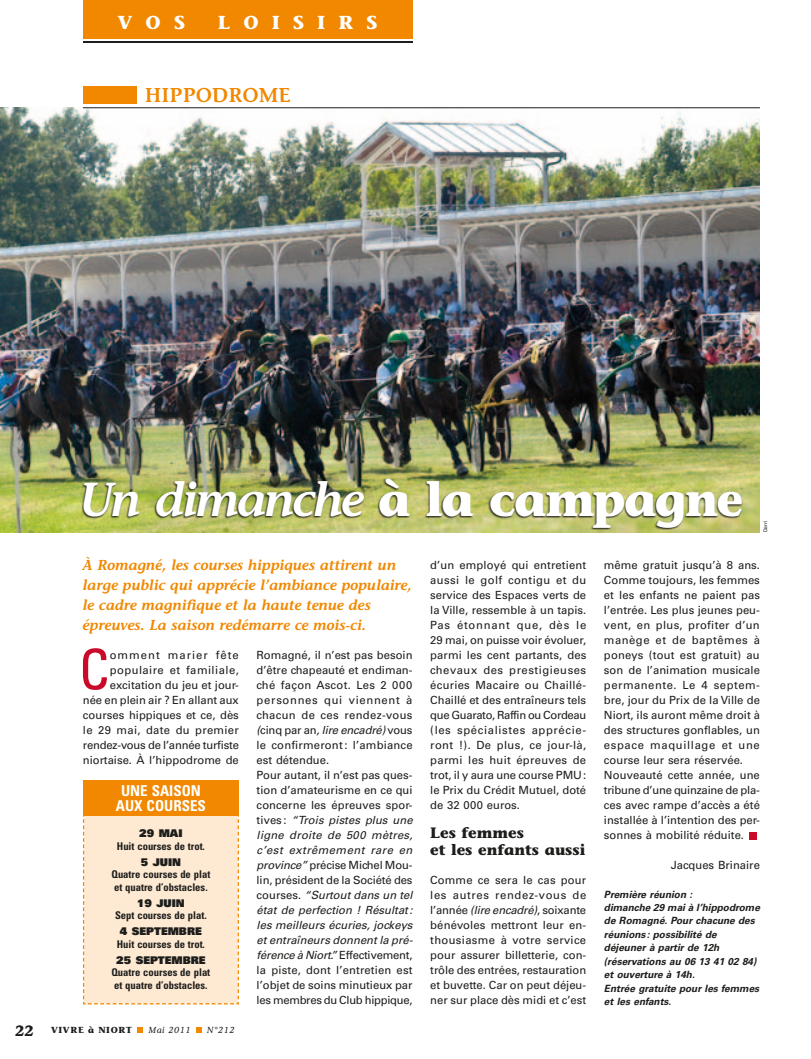
<style>
.page{position:relative;width:811px;height:1059px;background:#fff}
.page>*{position:absolute;margin:0;border:0;box-sizing:border-box;transform-origin:0 0}
.t1{font:condensed 55.5px "Univers";color:#ca0a28}
.t2{font:700 47.5px "Stone Informal";letter-spacing:-.04em;color:#fff}
.t3{font:600 20px "Stone Informal";color:#f18800}
.t4{font:700 18.75px "Stone Informal";letter-spacing:.7em;color:#fff}
.t5{font:700 15px/17.5px "Stone Informal";color:#1d1d1b}
.t6{font:700 condensed 15px/15px "Univers";letter-spacing:.11em;color:#fff}
.t7{font:italic 600 14.38px/20px "Stone Informal";color:#f18800}
.t8{font:11.25px/15px "Univers";color:#1d1d1b}
.t9{font:700 condensed 10.62px/12.5px "Univers";color:#1d1d1b}
.t10{font:900 10.62px "Univers";color:#1d1d1b}
.t11{font:italic 700 10px/13.5px "Univers";color:#1d1d1b}
.t12{font:700 8.75px "Stone Informal";letter-spacing:.075em;color:#1d1d1b}
.t13{font:italic 8.75px "Stone Informal";letter-spacing:.075em;color:#1d1d1b}
.t14{font:5px "Univers";color:#1d1d1b}
.s1{font-weight:600;font-style:italic}
.s2{font-style:italic}
.s3{font-size:15px}
</style>
<div class="page">
<div style="left:83px;top:0;width:329px;height:39px;background:#f18800"></div>
<hr style="left:83px;top:41px;width:329px;height:2px;background:#1d1d1b">
<svg style="left:138px;top:1027px;width:5px;height:5px"></svg>
<svg style="left:196px;top:1027px;width:5px;height:5px"></svg>
<div style="left:749px;top:832px;width:8px;height:7px;background:#ca0a28"></div>
<img style="left:0;top:108px;width:760px;height:424px">
<div style="left:83px;top:86px;width:53px;height:18px;background:#f18800"></div>
<hr style="left:83px;top:107px;width:677px;height:1px;background:#1d1d1b">
<img style="left:81px;top:477px;width:661px;height:53px">
<div style="left:83px;top:815px;width:156px;height:190px;background:#fee9d2"></div>
<div style="left:83px;top:780px;width:156px;height:35px;background:#f18800"></div>
<h3 class="t4" style="left:118px;top:11px;width:69px">vos</h3>
<h3 class="t4" style="left:218px;top:11px;width:161px">loisirs</h3>
<h3 class="t3" style="left:145px;top:83px;width:147px">HIPPODROME</h3>
<h2 class="t2" style="left:80px;top:469px;width:665px"><span class="s1">Un dimanche</span> à la campagne</h2>
<p class="t14" style="left:762px;top:532px;width:13px;rotate:-90deg">Darri</p>
<p class="t7" style="left:83px;top:555px;width:331px">À Romagné, les courses hippiques attirent un large public qui apprécie l’ambiance populaire, le cadre magnifique et la haute tenue des épreuves. La saison redémarre ce mois-ci.</p>
<h1 class="t1" style="left:79px;top:634px;width:32px">C</h1>
<p class="t8" style="left:83px;top:648px;width:157px;text-align:right">omment marier fête populaire et familiale, excitation du jeu et jour-<br>née en plein air ? En allant aux courses hippiques et ce, dès le 29 mai, date du premier rendez-vous de l’année turfiste niortaise. À l’hippodrome de</p>
<p class="t8" style="left:257px;top:648px;width:157px">Romagné, il n’est pas besoin d’être chapeauté et endiman&shy;ché façon Ascot. Les 2 000 personnes qui viennent à chacun de ces rendez-vous <span class="s2">(</span>cinq par an<span class="s2">, lire encadré)</span> vous le confirmeront: l’ambiance est détendue.<br>Pour autant, il n’est pas ques&shy;tion d’amateurisme en ce qui concerne les épreuves spor&shy;tives : <span class="s2">“Trois pistes plus une ligne droite de 500 mètres, c’est extrêmement rare en province”</span> précise Michel Mou&shy;lin, président de la Société des courses. <span class="s2">“Surtout dans un tel état de perfection ! Résultat: les meilleurs écuries, jockeys et entraîneurs donnent la pré&shy;férence à Niort.”</span> Effectivement, la piste, dont l’entretien est l’objet de soins minutieux par les membres du Club hippique,</p>
<h3 class="t6" style="left:116px;top:783px;width:81px;text-indent:44px">aison aux courses</h3>
<h3 class="t6" style="left:121px;top:783px;width:18px">unes</h3>
<p class="t10" style="left:139px;top:826px;width:45px">29 MAI</p>
<p class="t9" style="left:117px;top:840px;width:90px">Huit courses de trot.</p>
<p class="t10" style="left:141px;top:855px;width:42px">5 JUIN</p>
<p class="t9" style="left:111px;top:868px;width:100px">Quatre courses de plat et quatre d’obstacles.</p>
<p class="t10" style="left:137px;top:896px;width:49px">19 JUIN</p>
<p class="t9" style="left:115px;top:909px;width:93px">Sept courses de plat.</p>
<p class="t10" style="left:120px;top:924px;width:83px">4 SEPTEMBRE</p>
<p class="t9" style="left:117px;top:938px;width:90px">Huit courses de trot.</p>
<p class="t10" style="left:116px;top:953px;width:91px">25 SEPTEMBRE</p>
<p class="t9" style="left:111px;top:966px;width:100px">Quatre courses de plat et quatre d’obstacles.</p>
<p class="t12" style="left:15px;top:1024px;width:119px"><span class="s3">22</span> Vivre à Niort</p>
<p class="t13" style="left:148px;top:1024px;width:44px">Mai 2011</p>
<p class="t13" style="left:207px;top:1024px;width:29px">N°212</p>
<p class="t8" style="left:430px;top:557px;width:157px;text-align:justify">d’un employé qui entretient aussi le golf contigu et du service des Espaces verts de la Ville, ressemble à un tapis.<br>Pas étonnant que, dès le 29 mai, on puisse voir évoluer, parmi les cent partants, des chevaux des prestigieuses écuries Macaire ou Chaillé-Chaillé et des entraîneurs tels que Guarato, Raffin ou Cordeau (les spécialistes apprécie&shy;ront !). De plus, ce jour-là, parmi les huit épreuves de trot, il y aura une course PMU: le Prix du Crédit Mutuel, doté de 32 000 euros.</p>
<h3 class="t5" style="left:430px;top:824px;width:157px">Les femmes<br>et les enfants aussi</h3>
<p class="t8" style="left:430px;top:873px;width:158px;text-align:justify">Comme ce sera le cas pour les autres rendez-vous de l’année <span class="s2">(lire encadré)</span>, soixante bénévoles mettront leur en&shy;thousiasme à votre service pour assurer billetterie, con&shy;trôle des entrées, restauration et buvette. Car on peut déjeu&shy;ner sur place dès midi et c’est</p>
<p class="t8" style="left:604px;top:558px;width:157px">même gratuit jusqu’à 8 ans.<br>Comme toujours, les femmes et les enfants ne paient pas l’entrée. Les plus jeunes peu&shy;vent, en plus, profiter d’un manège et de baptêmes à poneys (tout est gratuit) au son de l’animation musicale permanente. Le 4 septem&shy;bre, jour du Prix de la Ville de<br>Niort, ils auront même droit à des structures gonflables, un espace maquillage et une course leur sera réservée.<br>Nouveauté cette année, une tribune d’une quinzaine de pla&shy;ces avec rampe d’accès a été installée à l’intention des per&shy;sonnes à mobilité réduite.</p>
<p class="t8" style="left:671px;top:858px;width:91px">Jacques Brinaire</p>
<p class="t11" style="left:604px;top:887px;width:157px">Première réunion :<br>dimanche 29 mai à l’hippodrome de Romagné. Pour chacune des réunions: possibilité de déjeuner à partir de 12h (réservations au 06 13 41 02 84) et ouverture à 14h.<br>Entrée gratuite pour les femmes et les enfants.</p>
</div>
